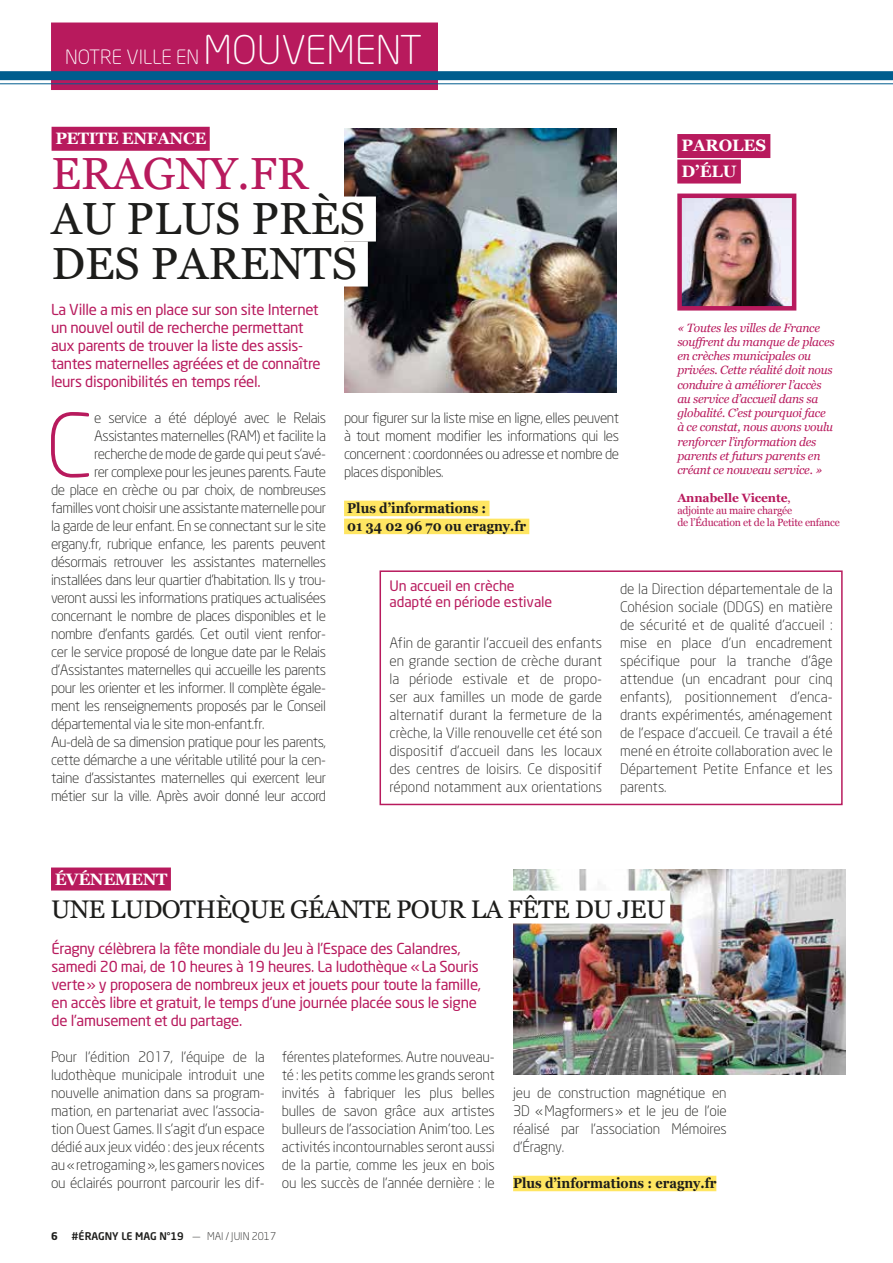
<style>
.page{position:relative;width:893px;height:1263px;background:#fff}
.page>*{position:absolute;margin:0;border:0;box-sizing:border-box;transform-origin:0 0}
.t1{font:300 87px "Neo Sans";color:#b81a5d}
.t2{font:45px/45px "Georgia";color:#1d1d1b}
.t3{font:45px "Georgia";color:#b81a5d}
.t4{font:25.5px "Georgia";letter-spacing:-.025em;color:#1d1d1b}
.t5{font:300 19.5px "Neo Sans";color:#fff}
.t6{font:700 16.5px "Georgia";letter-spacing:-.025em;color:#fff}
.t7{font:700 16.5px/25.5px "Georgia";color:#fff}
.t8{font:15px/18px "Neo Sans";letter-spacing:-.02em;color:#b81a5d}
.t9{font:300 14.25px/18px "Neo Sans";letter-spacing:-.03em;color:#1d1d1b;text-align:justify}
.t10{font:700 14.25px/18px "Georgia";color:#1d1d1b;scale:.9 1}
.t11{font:14.25px/15.8px "Neo Sans Std";letter-spacing:-.01em;color:#b81a5d}
.t12{font:italic 12px/14.2px "Georgia";letter-spacing:-.02em;color:#b81a5d}
.t13{font:700 12px "Georgia";letter-spacing:-.01em;color:#b81a5d}
.t14{font:10.5px/12px "Georgia";letter-spacing:-.02em;color:#b81a5d}
.t15{font:500 10.5px "Neo Sans Std";color:#1d1d1b}
.t16{font:700 10.5px "Neo Sans Std";color:#1d1d1b}
.s1{font-size:39.15px}
.s2{font-weight:400}
.s3{font-weight:300}
</style>
<div class="page">
<img style="left:344px;top:128px;width:273px;height:264px">
<div style="left:51px;top:23px;width:387px;height:67px;background:#b81a5d"></div>
<hr style="left:0;top:83px;width:893px;height:1px;background:#005d8e">
<div style="left:0;top:71px;width:893px;height:9px;background:#005d8e"></div>
<div style="left:379px;top:570px;width:464px;height:235px;border:2px solid #b81a5d"></div>
<img style="left:513px;top:869px;width:332px;height:205px">
<div style="left:51px;top:867px;width:120px;height:24px;background:#b81a5d"></div>
<div style="left:51px;top:890px;width:619px;height:33px;background:#fff"></div>
<div style="left:344px;top:501px;width:145px;height:15px;background:#ffe662"></div>
<div style="left:344px;top:519px;width:185px;height:15px;background:#ffe662"></div>
<img style="left:682px;top:199px;width:109px;height:107px">
<div style="left:677px;top:194px;width:119px;height:117px;border:4px solid #b81a5d"></div>
<div style="left:677px;top:134px;width:93px;height:24px;background:#b81a5d"></div>
<div style="left:677px;top:160px;width:64px;height:24px;background:#b81a5d"></div>
<div style="left:52px;top:127px;width:158px;height:24px;background:#b81a5d"></div>
<div style="left:52px;top:197px;width:324px;height:45px;background:#fff"></div>
<div style="left:52px;top:242px;width:316px;height:45px;background:#fff"></div>
<div style="left:513px;top:1176px;width:203px;height:15px;background:#ffe662"></div>
<h3 class="t5" style="left:65px;top:45px;width:358px">NOTRE VILLE EN <span class="s1">MOUVEMENT</span></h3>
<p class="t6" style="left:55px;top:126px;width:152px">PETITE ENFANCE</p>
<h2 class="t3" style="left:52px;top:141px;width:258px">ERAGNY.FR</h2>
<h2 class="t2" style="left:52px;top:194px;width:315px">AU PLUS PRÈS<br>DES PARENTS</h2>
<p class="t7" style="left:681px;top:132px;width:86px">PAROLES<br>D’ÉLU</p>
<p class="t8" style="left:51px;top:300px;width:271px">La Ville a mis en place sur son site Internet un nouvel outil de recherche permettant aux parents de trouver la liste des assis&shy;tantes maternelles agréées et de connaître leurs disponibilités en temps réel.</p>
<h1 class="t1" style="left:46px;top:393px;width:48px">C</h1>
<p class="t9" style="left:94px;top:409px;width:233px">e service a été déployé avec le Relais</p>
<p class="t9" style="left:94px;top:427px;width:233px">Assistantes maternelles (RAM) et facilite la</p>
<p class="t9" style="left:94px;top:445px;width:233px">recherche de mode de garde qui peut s’avé-</p>
<p class="t9" style="left:94px;top:463px;width:233px">rer complexe pour les jeunes parents. Faute</p>
<p class="t9" style="left:51px;top:481px;width:277px">de place en crèche ou par choix, de nombreuses</p>
<p class="t9" style="left:51px;top:499px;width:277px">familles vont choisir une assistante maternelle pour</p>
<p class="t9" style="left:51px;top:517px;width:277px">la garde de leur enfant. En se connectant sur le site</p>
<p class="t9" style="left:51px;top:535px;width:277px">ergany.fr, rubrique enfance, les parents peuvent</p>
<p class="t9" style="left:51px;top:553px;width:276px">désormais retrouver les assistantes maternelles</p>
<p class="t9" style="left:51px;top:571px;width:276px">installées dans leur quartier d’habitation. Ils y trou-</p>
<p class="t9" style="left:51px;top:589px;width:277px">veront aussi les informations pratiques actualisées</p>
<p class="t9" style="left:51px;top:607px;width:276px">concernant le nombre de places disponibles et le</p>
<p class="t9" style="left:51px;top:625px;width:276px">nombre d’enfants gardés. Cet outil vient renfor-</p>
<p class="t9" style="left:51px;top:643px;width:276px">cer le service proposé de longue date par le Relais</p>
<p class="t9" style="left:51px;top:661px;width:277px">d’Assistantes maternelles qui accueille les parents</p>
<p class="t9" style="left:51px;top:679px;width:277px">pour les orienter et les informer. Il complète égale-</p>
<p class="t9" style="left:51px;top:697px;width:276px">ment les renseignements proposés par le Conseil</p>
<p class="t9" style="left:51px;top:715px;width:215px">départemental via le site mon-enfant.fr.</p>
<p class="t9" style="left:51px;top:733px;width:276px">Au-delà de sa dimension pratique pour les parents,</p>
<p class="t9" style="left:51px;top:751px;width:276px">cette démarche a une véritable utilité pour la cen-</p>
<p class="t9" style="left:51px;top:769px;width:277px">taine d’assistantes maternelles qui exercent leur</p>
<p class="t9" style="left:51px;top:787px;width:276px">métier sur la ville. Après avoir donné leur accord</p>
<p class="t9" style="left:344px;top:409px;width:277px">pour figurer sur la liste mise en ligne, elles peuvent à tout moment modifier les informations qui les concernent : coordonnées ou adresse et nombre de places disponibles.</p>
<p class="t10" style="left:347px;top:498px;width:200px">Plus d’informations :<br>01 34 02 96 70 ou eragny.fr</p>
<p class="t12" style="left:677px;top:320px;width:159px">« Toutes les villes de France souffrent du manque de places en crèches municipales ou privées. Cette réalité doit nous conduire à améliorer l’accès au service d’accueil dans sa globalité. C’est pourquoi face à ce constat, nous avons voulu renforcer l’information des parents et futurs parents en créant ce nouveau service. »</p>
<p class="t13" style="left:677px;top:489px;width:115px">Annabelle Vicente<span class="s2">,</span></p>
<p class="t14" style="left:677px;top:504px;width:164px">adjointe au maire chargée<br>de l’Éducation et de la Petite enfance</p>
<p class="t11" style="left:390px;top:578px;width:164px">Un accueil en crèche adapté en période estivale</p>
<p class="t9" style="left:390px;top:634px;width:214px">Afin de garantir l’accueil des enfants en grande section de crèche durant la période estivale et de propo&shy;ser aux familles un mode de garde alternatif durant la fermeture de la crèche, la Ville renouvelle cet été son dispositif d’accueil dans les locaux des centres de loisirs. Ce dispositif répond notamment aux orientations</p>
<p class="t9" style="left:620px;top:580px;width:214px">de la Direction départementale de la Cohésion sociale (DDGS) en matière de sécurité et de qualité d’accueil : mise en place d’un encadrement spécifique pour la tranche d’âge attendue (un encadrant pour cinq enfants), positionnement d’enca&shy;drants expérimentés, aménagement de l’espace d’accueil. Ce travail a été mené en étroite collaboration avec le Département Petite Enfance et les parents.</p>
<p class="t6" style="left:55px;top:867px;width:114px">ÉVÉNEMENT</p>
<h3 class="t4" style="left:51px;top:890px;width:616px">UNE LUDOTHÈQUE GÉANTE POUR LA FÊTE DU JEU</h3>
<p class="t8" style="left:52px;top:939px;width:431px">Éragny célèbrera la fête mondiale du Jeu à l’Espace des Calandres, samedi 20 mai, de 10 heures à 19 heures. La ludothèque «La Souris verte» y proposera de nombreux jeux et jouets pour toute la famille, en accès libre et gratuit, le temps d’une journée placée sous le signe de l’amusement et du partage.</p>
<p class="t9" style="left:51px;top:1048px;width:215px">Pour l’édition 2017, l’équipe de la ludothèque municipale introduit une nouvelle animation dans sa program&shy;mation, en partenariat avec l’associa&shy;tion Ouest Games. Il s’agit d’un espace dédié aux jeux vidéo : des jeux récents au «retrogaming», les gamers novices ou éclairés pourront parcourir les dif-</p>
<p class="t9" style="left:282px;top:1048px;width:214px">férentes plateformes. Autre nouveau&shy;té : les petits comme les grands seront invités à fabriquer les plus belles bulles de savon grâce aux artistes bulleurs de l’association Anim’too. Les activités incontournables seront aussi de la partie, comme les jeux en bois ou les succès de l’année dernière : le</p>
<p class="t16" style="left:51px;top:1229px;width:8px">6</p>
<p class="t15" style="left:71px;top:1229px;width:206px">#ÉRAGNY LE MAG N°19 <span class="s3">— MAI / JUIN 2017</span></p>
<p class="t9" style="left:513px;top:1084px;width:215px">jeu de construction magnétique en 3D «Magformers» et le jeu de l’oie réalisé par l’association Mémoires d’Éragny.</p>
<p class="t10" style="left:513px;top:1173px;width:227px">Plus d’informations : eragny.fr</p>
</div>
